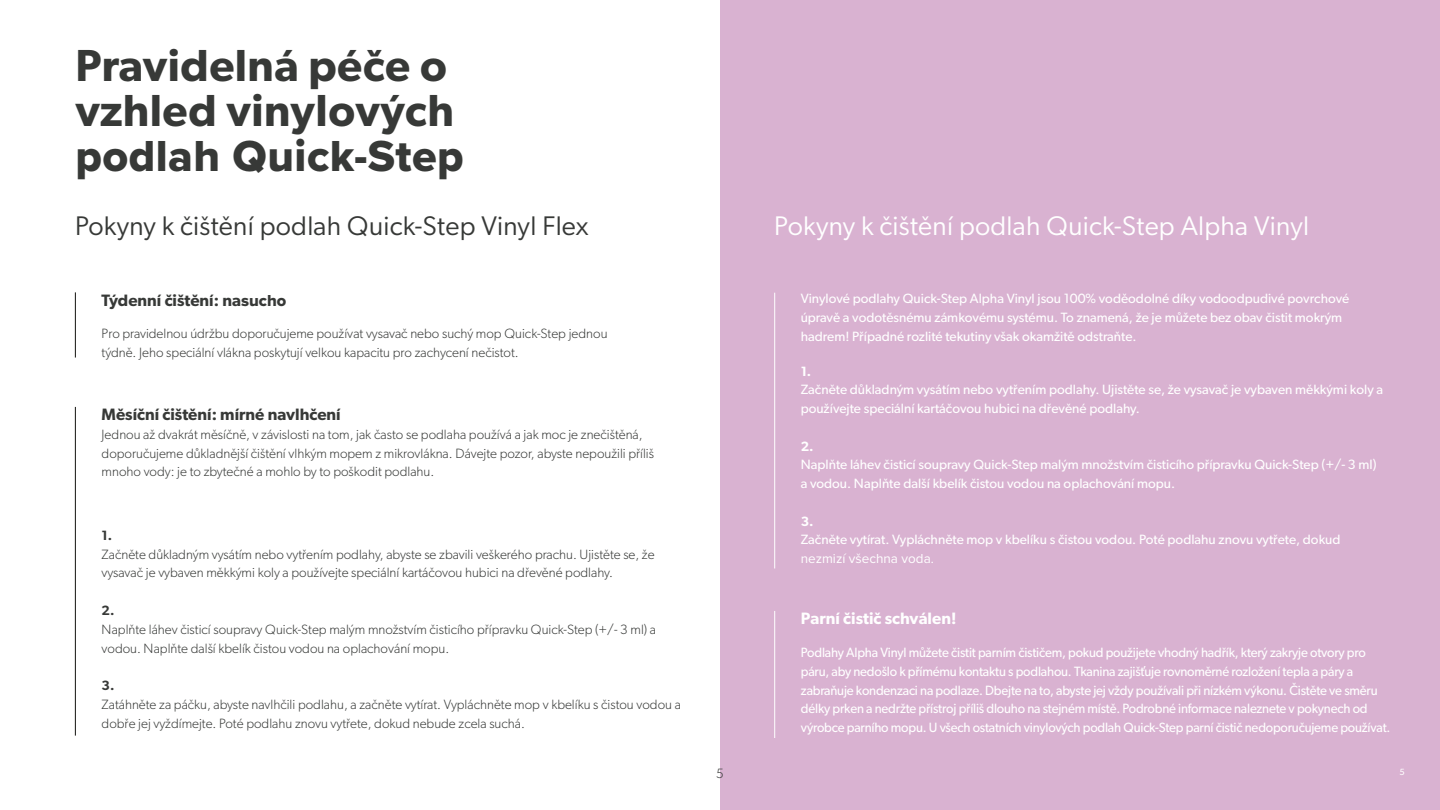
<style>
.page{position:relative;width:1440px;height:810px;background:#fff}
.page>*{position:absolute;margin:0;border:0;box-sizing:border-box;transform-origin:0 0}
.t1{font:600 45px/45px "Gibson";letter-spacing:.01em;color:#373937}
.t2{font:45px "Proxima Nova Extrabld";letter-spacing:.01em;color:#373937}
.t3{font:27px "Gibson";letter-spacing:.01em;color:#fff}
.t4{font:27px "Gibson";letter-spacing:.01em;color:#373937}
.t5{font:600 16.5px "Gibson";color:#373937}
.t6{font:600 16.5px "Gibson";color:#fff}
.t7{font:300 13.5px/18.8px "Gibson";color:#373937}
.t8{font:13.5px/18.8px "Gibson";letter-spacing:-.005em;color:#fff}
.t9{font:13.5px/18.8px "Gibson";letter-spacing:-.005em;color:#fff;scale:.96 1}
.t10{font:13.5px "Proxima Nova";color:#fff}
.t11{font:600 13.5px "Gibson";color:#373937}
.t12{font:600 13.5px "Gibson";color:#fff}
.t13{font:9px "Gibson";color:#fff}
.s1{font-family:"Proxima Nova Extrabld";font-weight:400}
</style>
<div class="page">
<div style="left:720px;top:0;width:720px;height:810px;background:#d9b2d1"></div>
<hr style="left:75px;top:292px;width:1px;height:66px;background:#12120e">
<hr style="left:75px;top:407px;width:1px;height:329px;background:#12120e">
<hr style="left:774px;top:293px;width:1px;height:276px;background:#fff">
<hr style="left:774px;top:611px;width:1px;height:127px;background:#fff">
<h1 class="t1" style="left:75px;top:42px;width:380px">Pravidelná péče o vzhled vinylových</h1>
<h1 class="t2" style="left:75px;top:122px;width:390px">podlah Quick-Step</h1>
<h2 class="t4" style="left:75px;top:210px;width:515px">Pokyny k čištění podlah Quick-Step Vinyl Flex</h2>
<h2 class="t3" style="left:774px;top:210px;width:536px">Pokyny k čištění podlah Quick-Step Alpha Vinyl</h2>
<p class="t5" style="left:102px;top:290px;width:186px">Týdenní čištění: na<span class="s1">sucho</span></p>
<p class="t7" style="left:102px;top:324px;width:507px">Pro pravidelnou údržbu doporučujeme používat vysavač nebo suchý mop Quick-Step jednou týdně. Jeho speciální vlákna poskytují velkou kapacitu pro zachycení nečistot.</p>
<p class="t5" style="left:102px;top:405px;width:241px">Měsíční čištění: mírné navlhčení</p>
<p class="t7" style="left:102px;top:425px;width:554px">Jednou až dvakrát měsíčně, v závislosti na tom, jak často se podlaha používá a jak moc je znečištěná, doporučujeme důkladnější čištění vlhkým mopem z mikrovlákna. Dávejte pozor, abyste nepoužili příliš mnoho vody: je to zbytečné a mohlo by to poškodit podlahu.</p>
<p class="t11" style="left:102px;top:527px;width:12px">1.</p>
<p class="t7" style="left:102px;top:545px;width:554px">Začněte důkladným vysátím nebo vytřením podlahy, abyste se zbavili veškerého prachu. Ujistěte se, že vysavač je vybaven měkkými koly a používejte speciální kartáčovou hubici na dřevěné podlahy.</p>
<p class="t11" style="left:102px;top:602px;width:14px">2.</p>
<p class="t7" style="left:102px;top:620px;width:556px">Naplňte láhev čisticí soupravy Quick-Step malým množstvím čisticího přípravku Quick-Step (+/- 3 ml) a vodou. Naplňte další kbelík čistou vodou na oplachování mopu.</p>
<p class="t11" style="left:102px;top:677px;width:14px">3.</p>
<p class="t7" style="left:102px;top:695px;width:581px">Zatáhněte za páčku, abyste navlhčili podlahu, a začněte vytírat. Vypláchněte mop v kbelíku s čistou vodou a dobře jej vyždímejte. Poté podlahu znovu vytřete, dokud nebude zcela suchá.</p>
<p class="t7" style="left:716px;top:764px;width:9px">5</p>
<p class="t8" style="left:801px;top:289px;width:550px">Vinylové podlahy Quick-Step Alpha Vinyl jsou 100% voděodolné díky vodoodpudivé povrchové úpravě a vodotěsnému zámkovému systému. To znamená, že je můžete bez obav čistit mokrým hadrem! Případné rozlité tekutiny však okamžitě odstraňte.</p>
<p class="t12" style="left:801px;top:363px;width:12px">1.</p>
<p class="t8" style="left:801px;top:380px;width:584px">Začněte důkladným vysátím nebo vytřením podlahy. Ujistěte se, že vysavač je vybaven měkkými koly a používejte speciální kartáčovou hubici na dřevěné podlahy.</p>
<p class="t12" style="left:801px;top:438px;width:14px">2.</p>
<p class="t8" style="left:801px;top:455px;width:577px">Naplňte láhev čisticí soupravy Quick-Step malým množstvím čisticího přípravku Quick-Step (+/- 3 ml) a vodou. Naplňte další kbelík čistou vodou na oplachování mopu.</p>
<p class="t12" style="left:801px;top:513px;width:14px">3.</p>
<p class="t8" style="left:801px;top:530px;width:541px">Začněte vytírat. Vypláchněte mop v kbelíku s čistou vodou. Poté podlahu znovu vytřete, dokud</p>
<p class="t10" style="left:801px;top:549px;width:135px">nezmizí všechna voda.</p>
<p class="t6" style="left:801px;top:609px;width:157px">Parní čistič schválen!</p>
<p class="t9" style="left:801px;top:643px;width:616px">Podlahy Alpha Vinyl můžete čistit parním čističem, pokud použijete vhodný hadřík, který zakryje otvory pro páru, aby nedošlo k přímému kontaktu s podlahou. Tkanina zajišťuje rovnoměrné rozložení tepla a páry a zabraňuje kondenzaci na podlaze. Dbejte na to, abyste jej vždy používali při nízkém výkonu. Čistěte ve směru délky prken a nedržte přístroj příliš dlouho na stejném místě. Podrobné informace naleznete v pokynech od výrobce parního mopu. U všech ostatních vinylových podlah Quick-Step parní čistič nedoporučujeme používat.</p>
<p class="t13" style="left:1399px;top:766px;width:7px">5</p>
</div>
